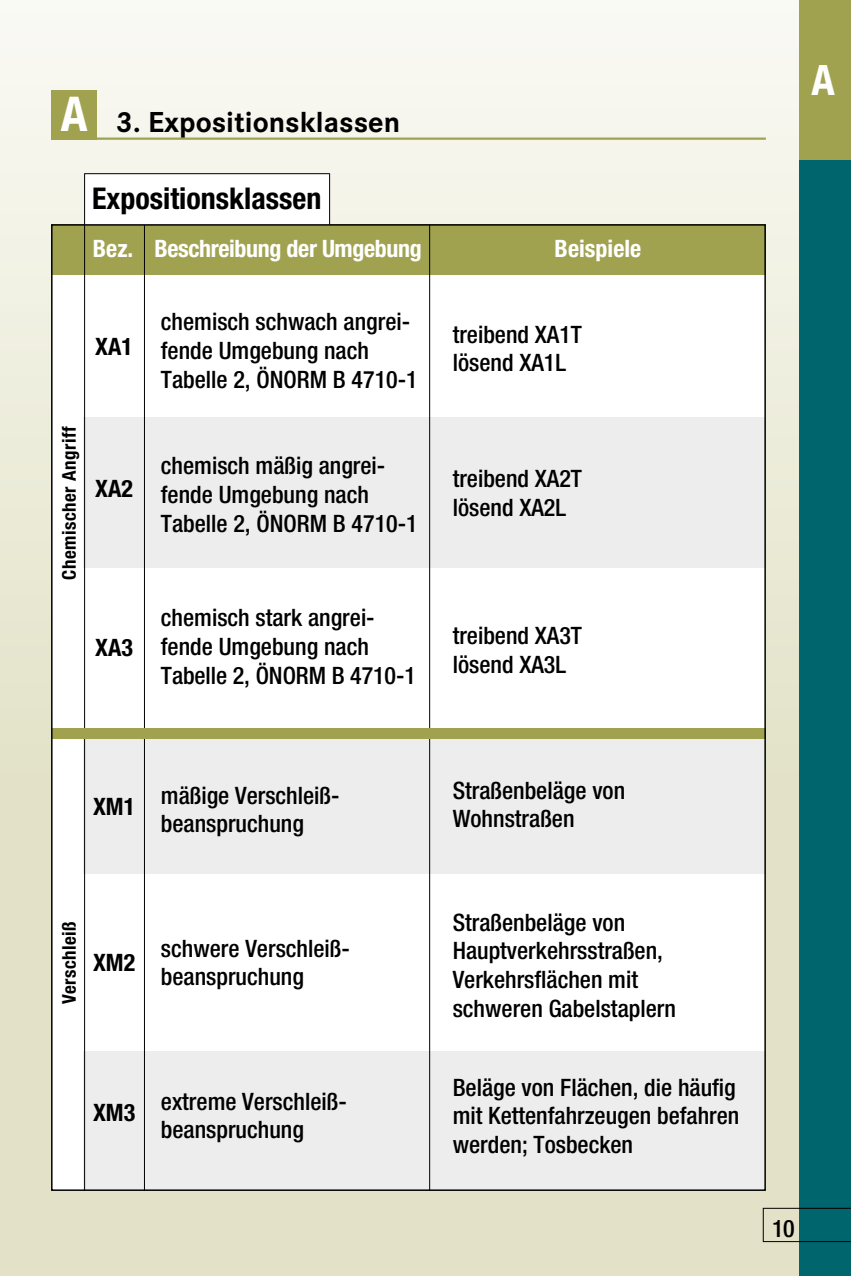
<style>
.page{position:relative;width:851px;height:1276px;background:#fff}
.page>*{position:absolute;margin:0;border:0;box-sizing:border-box;transform-origin:0 0}
.t1{font:700 condensed 42px "Helvetica Neue LT Pro";color:#fff}
.t2{font:700 30px "Corporate S";color:#000}
.t3{font:700 condensed 30px "Helvetica Neue LT Pro";color:#000}
.t4{font:500 condensed 24px/28.8px "Helvetica Neue LT Pro";color:#000}
.t5{font:700 condensed 24px "Helvetica Neue LT Pro";letter-spacing:-.015em;color:#fff}
.t6{font:700 condensed 24px "Helvetica Neue LT Pro";color:#000}
.t7{font:700 condensed 18.9px "Helvetica Neue LT Pro";letter-spacing:.025em;color:#000}
.s1{font-family:"Helvetica Neue LT Pro";font-stretch:condensed;font-size:48px;color:#fff}
</style>
<div class="page">
<div style="left:0;top:0;width:850px;height:1276px;background:linear-gradient(to bottom,#f6f6ee,#dedcbd)"></div>
<div style="left:799px;top:0;width:51px;height:1276px;background:#00656c"></div>
<div style="left:51px;top:235px;width:714px;height:956px;background:#fff"></div>
<div style="left:51px;top:224px;width:714px;height:51px;background:#a1a250"></div>
<div style="left:83px;top:418px;width:682px;height:150px;background:#ededed"></div>
<div style="left:83px;top:739px;width:682px;height:135px;background:#ededed"></div>
<div style="left:83px;top:1051px;width:682px;height:140px;background:#ededed"></div>
<hr style="left:429px;top:225px;width:1px;height:966px;background:#000">
<hr style="left:144px;top:224px;width:1px;height:967px;background:#000">
<div style="left:85px;top:174px;width:244px;height:50px;background:#fff"></div>
<hr style="left:84px;top:173px;width:1px;height:1018px;background:#000">
<hr style="left:85px;top:173px;width:244px;height:1px;background:#000">
<hr style="left:329px;top:173px;width:1px;height:51px;background:#000">
<div style="left:51px;top:90px;width:46px;height:49px;background:#a1a250"></div>
<hr style="left:51px;top:137px;width:714px;height:3px;background:#a1a250">
<svg style="left:762px;top:1208px;width:88px;height:34px"></svg>
<div style="left:799px;top:0;width:51px;height:159px;background:#a1a250"></div>
<div style="left:51px;top:728px;width:714px;height:11px;background:#a1a250"></div>
<p class="t2" style="left:61px;top:101px;width:341px"><span class="s1">A</span> 3. Expositionsklassen</p>
<p class="t3" style="left:92px;top:181px;width:231px">Expositionsklassen</p>
<p class="t5" style="left:93px;top:235px;width:330px">Bez. Beschreibung der Umgebung</p>
<p class="t5" style="left:554px;top:235px;width:88px">Beispiele</p>
<p class="t6" style="left:95px;top:332px;width:39px">XA1</p>
<p class="t7" style="left:58px;top:579px;width:154px;rotate:-90deg">Chemischer Angriff</p>
<p class="t6" style="left:95px;top:474px;width:39px">XA2</p>
<p class="t6" style="left:95px;top:634px;width:39px">XA3</p>
<p class="t4" style="left:161px;top:307px;width:258px">chemisch schwach angrei&shy;fende Umgebung nach<br>Tabelle 2, ÖNORM B 4710-1</p>
<p class="t4" style="left:161px;top:451px;width:258px">chemisch mäßig angrei&shy;fende Umgebung nach<br>Tabelle 2, ÖNORM B 4710-1</p>
<p class="t4" style="left:161px;top:603px;width:256px">chemisch stark angrei&shy;fende Umgebung nach<br>Tabelle 2, ÖNORM B 4710-1</p>
<p class="t4" style="left:452px;top:319px;width:131px">treibend XA1T lösend XA1L</p>
<p class="t4" style="left:452px;top:464px;width:131px">treibend XA2T lösend XA2L</p>
<p class="t4" style="left:452px;top:621px;width:131px">treibend XA3T lösend XA3L</p>
<h1 class="t1" style="left:811px;top:56px;width:25px">A</h1>
<p class="t6" style="left:93px;top:793px;width:44px">XM1</p>
<p class="t4" style="left:161px;top:780px;width:180px">mäßige Verschleiß&shy;beanspruchung</p>
<p class="t4" style="left:452px;top:775px;width:174px">Straßenbeläge von<br>Wohnstraßen</p>
<p class="t7" style="left:58px;top:1004px;width:84px;rotate:-90deg">Verschleiß</p>
<p class="t6" style="left:93px;top:948px;width:44px">XM2</p>
<p class="t4" style="left:161px;top:933px;width:190px">schwere Verschleiß&shy;beanspruchung</p>
<p class="t6" style="left:93px;top:1098px;width:44px">XM3</p>
<p class="t4" style="left:161px;top:1086px;width:187px">extreme Verschleiß&shy;beanspruchung</p>
<p class="t4" style="left:452px;top:907px;width:225px">Straßenbeläge von<br>Hauptverkehrsstraßen,<br>Verkehrsflächen mit schweren Gabelstaplern</p>
<p class="t4" style="left:452px;top:1072px;width:288px">Beläge von Flächen, die häufig mit Kettenfahrzeugen befahren werden; Tosbecken</p>
<p class="t4" style="left:772px;top:1213px;width:24px">10</p>
</div>
